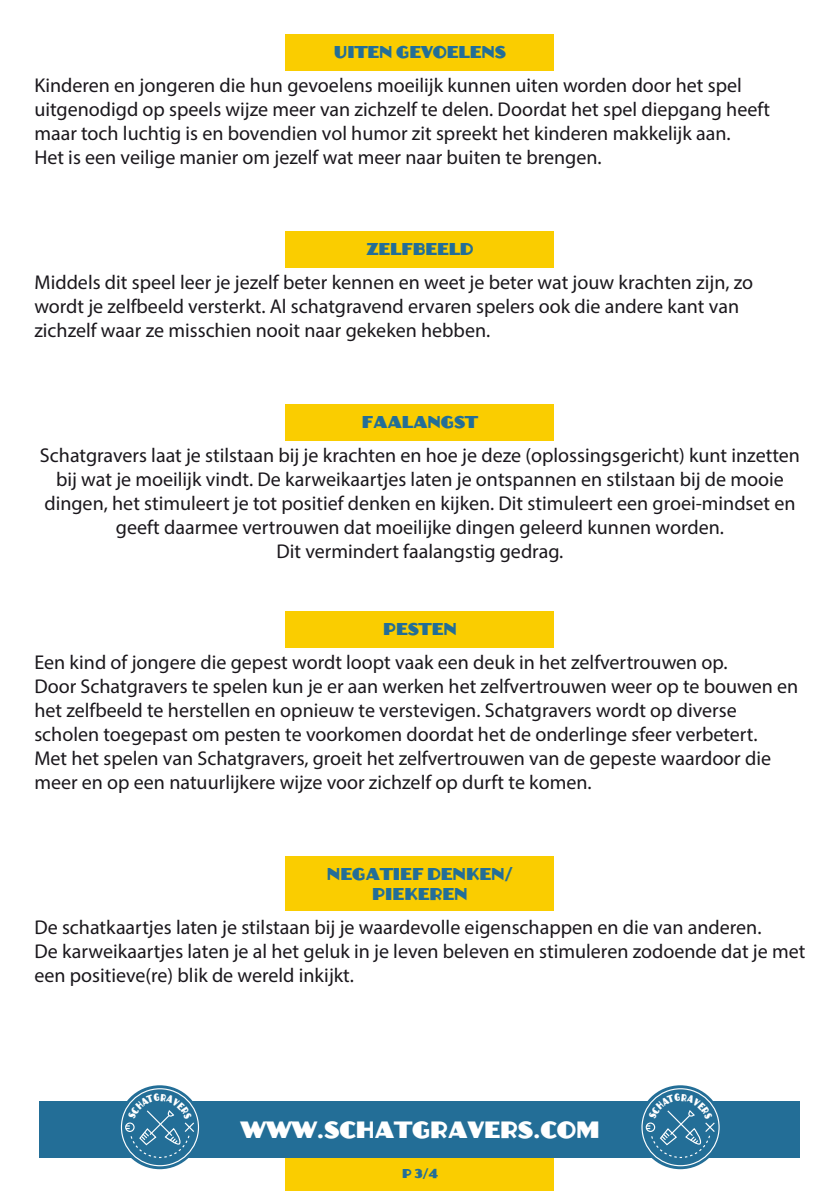
<style>
.page{position:relative;width:840px;height:1191px;background:#fff}
.page>*{position:absolute;margin:0;border:0;box-sizing:border-box;transform-origin:0 0}
.t1{font:22px "Anchor Jack";color:#fff}
.t2{font:20px/24px "Myriad Pro";color:#1a171c}
.t3{font:16px/19.2px "Anchor Jack";color:#236e97;text-align:center}
.t4{font:12px "Anchor Jack";color:#236e97}
</style>
<div class="page">
<div style="left:286px;top:232px;width:267px;height:36px;background:#facd00"></div>
<div style="left:286px;top:34px;width:267px;height:36px;background:#facd00"></div>
<div style="left:286px;top:404px;width:267px;height:36px;background:#facd00"></div>
<div style="left:286px;top:611px;width:267px;height:36px;background:#facd00"></div>
<div style="left:286px;top:856px;width:267px;height:54px;background:#facd00"></div>
<div style="left:285px;top:1150px;width:267px;height:41px;background:#facd00"></div>
<div style="left:39px;top:1100px;width:760px;height:57px;background:#236e97"></div>
<svg style="left:118px;top:1085px;width:84px;height:84px"></svg>
<div style="left:121px;top:1088px;width:78px;height:78px;border:1px solid #fff;border-radius:50%"></div>
<div style="left:125px;top:1122px;width:9px;height:10px;border:1px solid #fff;border-radius:50%"></div>
<svg style="left:638px;top:1085px;width:84px;height:84px"></svg>
<div style="left:641px;top:1088px;width:78px;height:78px;border:1px solid #fff;border-radius:50%"></div>
<div style="left:645px;top:1122px;width:9px;height:10px;border:1px solid #fff;border-radius:50%"></div>
<svg style="left:126px;top:1093px;width:69px;height:65px"></svg>
<svg style="left:646px;top:1093px;width:69px;height:65px"></svg>
<p class="t3" style="left:334px;top:42px;width:173px">UITEN GEVOELENS</p>
<p class="t2" style="left:34px;top:73px;width:736px">Kinderen en jongeren die hun gevoelens moeilijk kunnen uiten worden door het spel uitgenodigd op speels wijze meer van zichzelf te delen. Doordat het spel diepgang heeft maar toch luchtig is en bovendien vol humor zit spreekt het kinderen makkelijk aan.<br>Het is een veilige manier om jezelf wat meer naar buiten te brengen.</p>
<p class="t3" style="left:366px;top:239px;width:109px">ZELFBEELD</p>
<p class="t2" style="left:34px;top:270px;width:720px">Middels dit speel leer je jezelf beter kennen en weet je beter wat jouw krachten zijn, zo wordt je zelfbeeld versterkt. Al schatgravend ervaren spelers ook die andere kant van zichzelf waar ze misschien nooit naar gekeken hebben.</p>
<p class="t3" style="left:362px;top:412px;width:118px">FAALANGST</p>
<p class="t2" style="left:40px;top:443px;width:761px;text-align:center">Schatgravers laat je stilstaan bij je krachten en hoe je deze (oplossingsgericht) kunt inzetten bij wat je moeilijk vindt. De karweikaartjes laten je ontspannen en stilstaan bij de mooie dingen, het stimuleert je tot positief denken en kijken. Dit stimuleert een groei-mindset en geeft daarmee vertrouwen dat moeilijke dingen geleerd kunnen worden.<br>Dit vermindert faalangstig gedrag.</p>
<p class="t3" style="left:383px;top:619px;width:75px">PESTEN</p>
<p class="t2" style="left:34px;top:650px;width:765px">Een kind of jongere die gepest wordt loopt vaak een deuk in het zelfvertrouwen op.<br>Door Schatgravers te spelen kun je er aan werken het zelfvertrouwen weer op te bouwen en het zelfbeeld te herstellen en opnieuw te verstevigen. Schatgravers wordt op diverse scholen toegepast om pesten te voorkomen doordat het de onderlinge sfeer verbetert.<br>Met het spelen van Schatgravers, groeit het zelfvertrouwen van de gepeste waardoor die meer en op een natuurlijkere wijze voor zichzelf op durft te komen.</p>
<p class="t3" style="left:327px;top:864px;width:188px">NEGATIEF DENKEN/<br>PIEKEREN</p>
<p class="t2" style="left:34px;top:914px;width:772px">De schatkaartjes laten je stilstaan bij je waardevolle eigenschappen en die van anderen.<br>De karweikaartjes laten je al het geluk in je leven beleven en stimuleren zodoende dat je met een positieve(re) blik de wereld inkijkt.</p>
<p class="t1" style="left:240px;top:1114px;width:360px">WWW.SCHATGRAVERS.COM</p>
<p class="t4" style="left:402px;top:1165px;width:38px">P 3/4</p>
</div>
